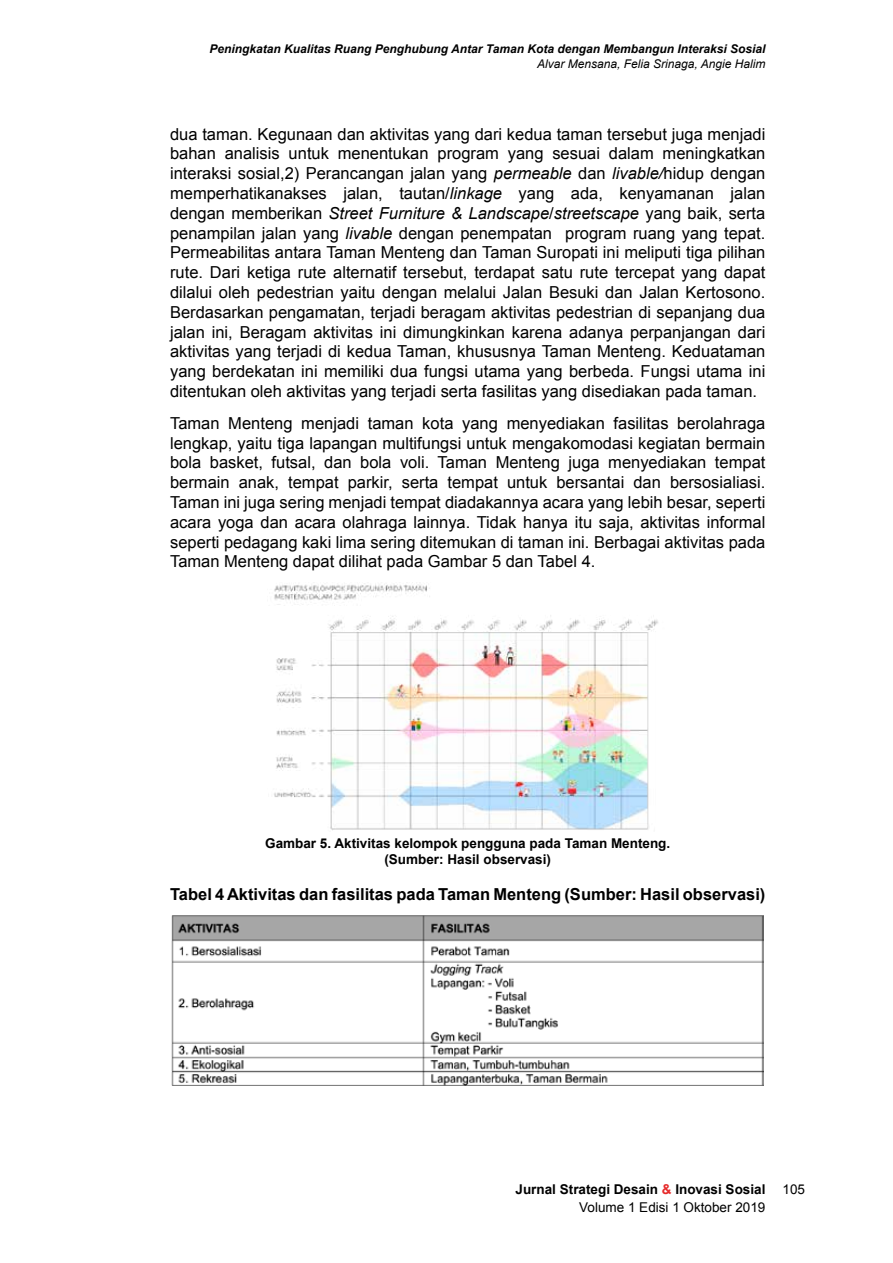
<style>
.page{position:relative;width:893px;height:1263px;background:#fff}
.page>*{position:absolute;margin:0;border:0;box-sizing:border-box;transform-origin:0 0}
.t1{font:16.5px/19.8px "Arial";color:#000;text-align:justify}
.t2{font:700 16.5px "Arial";color:#000}
.t3{font:700 13.5px/18px "Arial";color:#000;text-align:right}
.t4{font:13.5px "Arial";color:#000}
.t5{font:italic 700 12px "Arial";color:#000}
.t6{font:italic 12px "Arial";color:#000}
.s1{font-style:italic}
.s2{color:#e62a2a}
.s3{font-weight:400}
</style>
<div class="page">
<img style="left:274px;top:583px;width:384px;height:247px">
<img style="left:171px;top:915px;width:593px;height:170px">
<p class="t5" style="left:210px;top:42px;width:557px">Peningkatan Kualitas Ruang Penghubung Antar Taman Kota dengan Membangun Interaksi Sosial</p>
<p class="t6" style="left:537px;top:57px;width:230px">Alvar Mensana, Felia Srinaga, Angie Halim</p>
<p class="t1" style="left:170px;top:124px;width:597px">dua taman. Kegunaan dan aktivitas yang dari kedua taman tersebut juga menjadi bahan analisis untuk menentukan program yang sesuai dalam meningkatkan interaksi sosial,2) Perancangan jalan yang <span class="s1">permeable</span> dan <span class="s1">livable/</span>hidup dengan memperhatikanakses jalan, tautan/<span class="s1">linkage</span> yang ada, kenyamanan jalan dengan memberikan <span class="s1">Street Furniture &amp; Landscape</span>/<span class="s1">streetscape</span> yang baik, serta penampilan jalan yang <span class="s1">livable</span> dengan penempatan program ruang yang tepat.<br>Permeabilitas antara Taman Menteng dan Taman Suropati ini meliputi tiga pilihan rute. Dari ketiga rute alternatif tersebut, terdapat satu rute tercepat yang dapat dilalui oleh pedestrian yaitu dengan melalui Jalan Besuki dan Jalan Kertosono.<br>Berdasarkan pengamatan, terjadi beragam aktivitas pedestrian di sepanjang dua jalan ini, Beragam aktivitas ini dimungkinkan karena adanya perpanjangan dari aktivitas yang terjadi di kedua Taman, khususnya Taman Menteng. Keduataman yang berdekatan ini memiliki dua fungsi utama yang berbeda. Fungsi utama ini ditentukan oleh aktivitas yang terjadi serta fasilitas yang disediakan pada taman.</p>
<p class="t1" style="left:170px;top:413px;width:597px">Taman Menteng menjadi taman kota yang menyediakan fasilitas berolahraga lengkap, yaitu tiga lapangan multifungsi untuk mengakomodasi kegiatan bermain bola basket, futsal, dan bola voli. Taman Menteng juga menyediakan tempat bermain anak, tempat parkir, serta tempat untuk bersantai dan bersosialiasi.<br>Taman ini juga sering menjadi tempat diadakannya acara yang lebih besar, seperti acara yoga dan acara olahraga lainnya. Tidak hanya itu saja, aktivitas informal seperti pedagang kaki lima sering ditemukan di taman ini. Berbagai aktivitas pada Taman Menteng dapat dilihat pada Gambar 5 dan Tabel 4.</p>
<p class="t3" style="left:265px;top:835px;width:407px;line-height:16.2px;text-align:center">Gambar 5. Aktivitas kelompok pengguna pada Taman Menteng. (Sumber: Hasil observasi)</p>
<p class="t2" style="left:170px;top:885px;width:597px">Tabel 4 Aktivitas dan fasilitas pada Taman Menteng (Sumber: Hasil observasi)</p>
<p class="t3" style="left:516px;top:1180px;width:251px">Jurnal Strategi Desain <span class="s2">&amp;</span> Inovasi Sosial<br><span class="s3">Volume 1 Edisi 1 Oktober 2019</span></p>
<p class="t4" style="left:783px;top:1182px;width:24px">105</p>
</div>
